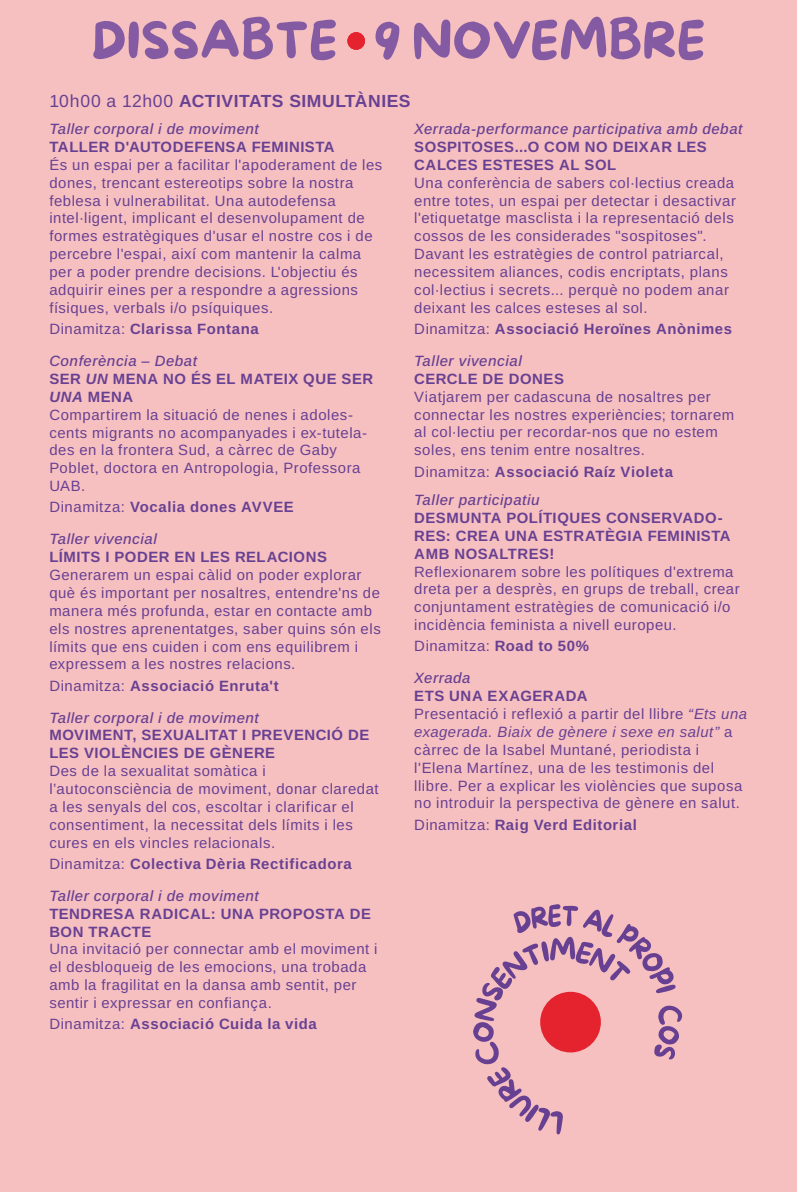
<style>
.page{position:relative;width:797px;height:1192px;background:#fff}
.page>*{position:absolute;margin:0;border:0;box-sizing:border-box;transform-origin:0 0}
.t1{font:50.75px "More Sugar";color:#845ba2}
.t2{font:17.5px "Arimo";letter-spacing:.03em;color:#684092}
.t3{font:14.88px/17.8px "Arimo";letter-spacing:.04em;color:#684092}
.t4{font:italic 500 14.88px "Arimo";letter-spacing:.035em;color:#684092}
.s1{font-family:"Myriad Pro"}
.s2{font-weight:500;font-style:italic}
.s3{font-style:italic}
</style>
<div class="page">
<div style="left:0;top:0;width:796px;height:1191px;background:#f6c0c1"></div>
<svg style="left:473px;top:904px;width:208px;height:230px"></svg>
<div style="left:540px;top:991px;width:60px;height:61px;background:#e5232f;border-radius:50%"></div>
<div style="left:347px;top:32px;width:18px;height:18px;background:#e5232f;border-radius:50%"></div>
<h1 class="t1" style="left:91px;top:13px;width:615px">DÏSSÅBTE <span class="s1">·</span> 9 NÕVEMBRE</h1>
<p class="t2" style="left:49px;top:91px;width:362px">10h00 a 12h00 ACTIVITATS SIMULTÀNIES</p>
<p class="t4" style="left:49px;top:121px;width:211px">Taller corporal i de moviment</p>
<p class="t3" style="left:49px;top:138px;width:334px">TALLER D'AUTODEFENSA FEMINISTA<br>És un espai per a facilitar l'apoderament de les dones, trencant estereotips sobre la nostra feblesa i vulnerabilitat. Una autodefensa intel·ligent, implicant el desenvolupament de formes estratègiques d'usar el nostre cos i de percebre l'espai, així com mantenir la calma per a poder prendre decisions. L'objectiu és adquirir eines per a respondre a agressions físiques, verbals i/o psíquiques.</p>
<p class="t3" style="left:49px;top:320px;width:211px">Dinamitza: Clarissa Fontana</p>
<p class="t3" style="left:49px;top:352px;width:325px"><span class="s2">Conferència – Debat<br></span>SER <span class="s3">UN</span> MENA NO ÉS EL MATEIX QUE SER<br><span class="s3">UNA</span> MENA<br>Compartirem la situació de nenes i adoles&shy;cents migrants no acompanyades i ex-tutela&shy;des en la frontera Sud, a càrrec de Gaby<br>Poblet, doctora en Antropologia, Professora<br>UAB.</p>
<p class="t3" style="left:49px;top:498px;width:246px">Dinamitza: Vocalia dones AVVEE</p>
<p class="t4" style="left:49px;top:530px;width:109px">Taller vivencial</p>
<p class="t3" style="left:49px;top:548px;width:333px">LÍMITS I PODER EN LES RELACIONS Generarem un espai càlid on poder explorar què és important per nosaltres, entendre'ns de manera més profunda, estar en contacte amb els nostres aprenentatges, saber quins són els límits que ens cuiden i com ens equilibrem i expressem a les nostres relacions.</p>
<p class="t3" style="left:49px;top:676px;width:231px">Dinamitza: Associació Enruta't</p>
<p class="t4" style="left:49px;top:709px;width:211px">Taller corporal i de moviment</p>
<p class="t3" style="left:49px;top:726px;width:331px">MOVIMENT, SEXUALITAT I PREVENCIÓ DE LES VIOLÈNCIES DE GÈNERE<br>Des de la sexualitat somàtica i l’autoconsciència de moviment, donar claredat a les senyals del cos, escoltar i clarificar el consentiment, la necessitat dels límits i les cures en els vincles relacionals.</p>
<p class="t3" style="left:49px;top:854px;width:303px">Dinamitza: Colectiva Dèria Rectificadora</p>
<p class="t4" style="left:49px;top:887px;width:211px">Taller corporal i de moviment</p>
<p class="t3" style="left:49px;top:904px;width:329px">TENDRESA RADICAL: UNA PROPOSTA DE BON TRACTE<br>Una invitació per connectar amb el moviment i el desbloqueig de les emocions, una trobada amb la fragilitat en la dansa amb sentit, per sentir i expressar en confiança.</p>
<p class="t3" style="left:49px;top:1015px;width:269px">Dinamitza: Associació Cuida la vida</p>
<p class="t4" style="left:414px;top:121px;width:330px">Xerrada-performance participativa amb debat</p>
<p class="t3" style="left:414px;top:138px;width:323px">SOSPITOSES...O COM NO DEIXAR LES CALCES ESTESES AL SOL<br>Una conferència de sabers col·lectius creada entre totes, un espai per detectar i desactivar l'etiquetatge masclista i la representació dels cossos de les considerades "sospitoses".<br>Davant les estratègies de control patriarcal, necessitem aliances, codis encriptats, plans col·lectius i secrets... perquè no podem anar deixant les calces esteses al sol.</p>
<p class="t3" style="left:414px;top:320px;width:319px">Dinamitza: Associació Heroïnes Anònimes</p>
<p class="t4" style="left:414px;top:352px;width:109px">Taller vivencial</p>
<p class="t3" style="left:414px;top:369px;width:321px">CERCLE DE DONES<br>Viatjarem per cadascuna de nosaltres per connectar les nostres experiències; tornarem al col·lectiu per recordar-nos que no estem soles, ens tenim entre nosaltres.</p>
<p class="t3" style="left:414px;top:462px;width:260px">Dinamitza: Associació Raíz Violeta</p>
<p class="t4" style="left:414px;top:491px;width:127px">Taller participatiu</p>
<p class="t3" style="left:414px;top:508px;width:327px">DESMUNTA POLÍTIQUES CONSERVADO-RES: CREA UNA ESTRATÈGIA FEMINISTA AMB NOSALTRES!<br>Reflexionarem sobre les polítiques d'extrema dreta per a desprès, en grups de treball, crear conjuntament estratègies de comunicació i/o incidència feminista a nivell europeu.</p>
<p class="t3" style="left:414px;top:637px;width:176px">Dinamitza: Road to 50%</p>
<p class="t4" style="left:414px;top:669px;width:58px">Xerrada</p>
<p class="t3" style="left:414px;top:687px;width:334px">ETS UNA EXAGERADA<br>Presentació i reflexió a partir del llibre <span class="s3">“Ets una exagerada. Biaix de gènere i sexe en salut”</span> a càrrec de la Isabel Muntané, periodista i l'Elena Martínez, una de les testimonis del llibre. Per a explicar les violències que suposa no introduir la perspectiva de gènere en salut.</p>
<p class="t3" style="left:414px;top:815px;width:224px">Dinamitza: Raig Verd Editorial</p>
</div>
